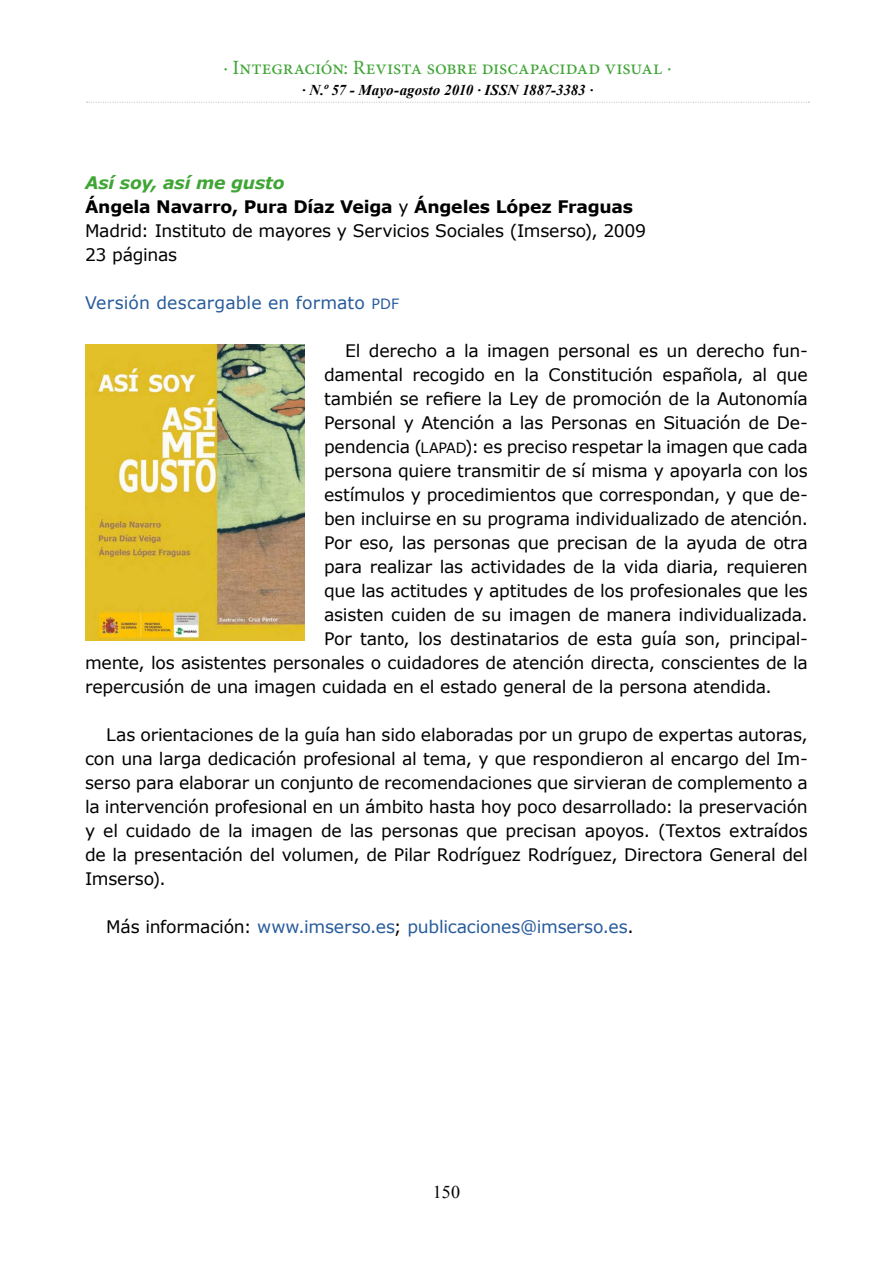
<style>
.page{position:relative;width:893px;height:1263px;background:#fff}
.page>*{position:absolute;margin:0;border:0;box-sizing:border-box;transform-origin:0 0}
.t1{font:20.25px "Minion Pro";letter-spacing:-.01em;color:#3fa535}
.t2{font:18px "Times New Roman";color:#000}
.t3{font:17.25px/24px "Verdana";letter-spacing:-.015em;color:#000;text-align:justify}
.t4{font:17.25px "Verdana";letter-spacing:-.005em;color:#275b9b}
.t5{font:700 17.25px "Verdana";letter-spacing:-.015em;color:#000}
.t6{font:italic 700 17.25px "Verdana";letter-spacing:-.005em;color:#3fa535}
.t7{font:italic 700 15px "Times New Roman";color:#000}
.s1{font-weight:400}
.s2{font-size:14.1px}
.s3{color:#000}
</style>
<div class="page">
<svg style="left:87px;top:102px;width:722px;height:1px"></svg>
<img style="left:85px;top:344px;width:219px;height:297px">
<p class="t1" style="left:223px;top:54px;width:450px">· Integración: Revista sobre discapacidad visual ·</p>
<p class="t7" style="left:302px;top:80px;width:293px">· N.º 57 - Mayo-agosto 2010 · ISSN 1887-3383 ·</p>
<h2 class="t6" style="left:85px;top:172px;width:201px">Así soy, así me gusto</h2>
<p class="t5" style="left:85px;top:196px;width:550px">Ángela Navarro, Pura Díaz Veiga <span class="s1">y</span> Ángeles López Fraguas</p>
<p class="t3" style="left:85px;top:218px;width:563px">Madrid: Instituto de mayores y Servicios Sociales (Imserso), 2009</p>
<p class="t3" style="left:85px;top:242px;width:94px">23 páginas</p>
<p class="t4" style="left:85px;top:292px;width:316px">Versión descargable en formato <span class="s2">pdf</span></p>
<p class="t3" style="left:345px;top:338px;width:464px">El derecho a la imagen personal es un derecho fun-</p>
<p class="t3" style="left:324px;top:362px;width:485px">damental recogido en la Constitución española, al que</p>
<p class="t3" style="left:324px;top:386px;width:485px">también se refiere la Ley de promoción de la Autonomía</p>
<p class="t3" style="left:324px;top:410px;width:485px">Personal y Atención a las Personas en Situación de De-</p>
<p class="t3" style="left:324px;top:434px;width:485px">pendencia (<span class="s2">lapad</span>): es preciso respetar la imagen que cada</p>
<p class="t3" style="left:324px;top:458px;width:485px">persona quiere transmitir de sí misma y apoyarla con los</p>
<p class="t3" style="left:324px;top:482px;width:485px">estímulos y procedimientos que correspondan, y que de-</p>
<p class="t3" style="left:324px;top:506px;width:485px">ben incluirse en su programa individualizado de atención.</p>
<p class="t3" style="left:324px;top:530px;width:485px">Por eso, las personas que precisan de la ayuda de otra</p>
<p class="t3" style="left:324px;top:554px;width:485px">para realizar las actividades de la vida diaria, requieren</p>
<p class="t3" style="left:324px;top:578px;width:485px">que las actitudes y aptitudes de los profesionales que les</p>
<p class="t3" style="left:324px;top:602px;width:485px">asisten cuiden de su imagen de manera individualizada.</p>
<p class="t3" style="left:324px;top:626px;width:485px">Por tanto, los destinatarios de esta guía son, principal-</p>
<p class="t3" style="left:85px;top:650px;width:724px">mente, los asistentes personales o cuidadores de atención directa, conscientes de la</p>
<p class="t3" style="left:85px;top:674px;width:688px">repercusión de una imagen cuidada en el estado general de la persona atendida.</p>
<p class="t3" style="left:85px;top:722px;width:724px;text-indent:21px">Las orientaciones de la guía han sido elaboradas por un grupo de expertas autoras, con una larga dedicación profesional al tema, y que respondieron al encargo del Im&shy;serso para elaborar un conjunto de recomendaciones que sirvieran de complemento a la intervención profesional en un ámbito hasta hoy poco desarrollado: la preservación y el cuidado de la imagen de las personas que precisan apoyos. (Textos extraídos de la presentación del volumen, de Pilar Rodríguez Rodríguez, Directora General del Imserso).</p>
<p class="t4" style="left:106px;top:916px;width:529px"><span class="s3">Más información:</span> www.imserso.es<span class="s3">;</span> publicaciones@imserso.es<span class="s3">.</span></p>
<p class="t2" style="left:433px;top:1179px;width:28px">150</p>
</div>
